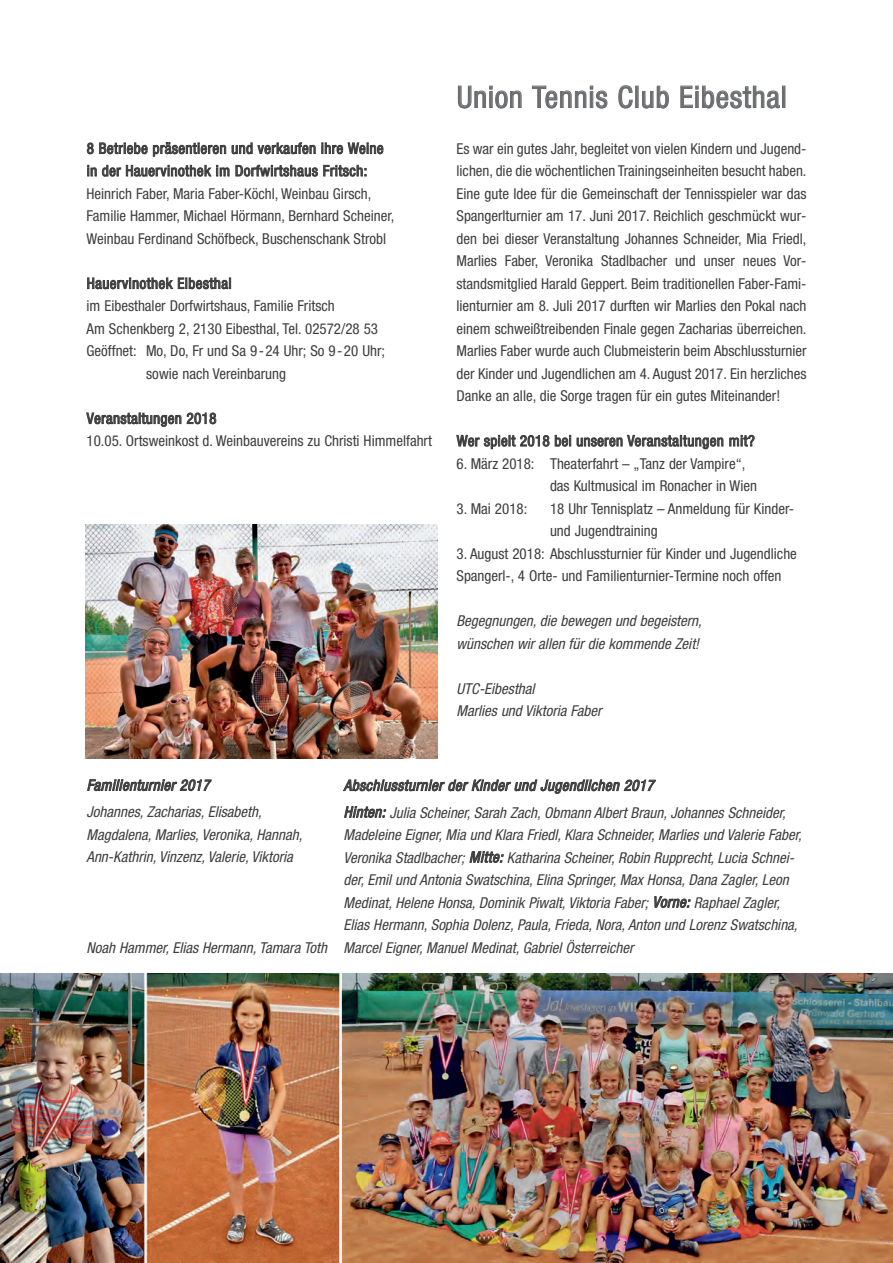
<style>
.page{position:relative;width:893px;height:1263px;background:#fff}
.page>*{position:absolute;margin:0;border:0;box-sizing:border-box;transform-origin:0 0}
.t1{font:condensed 30px "Helvetica Neue";letter-spacing:.03em;color:#6c6d70}
.t2{font:condensed 15px/22.5px "Helvetica Neue";color:#3e3e3f}
.t3{font:italic condensed 15px/22.5px "Helvetica Neue";color:#3e3e3f}
.t4{font:condensed 15px "Helvetica Neue";letter-spacing:.025em;color:#3e3e3f}
.t5{font:condensed 15px "Helvetica Neue";letter-spacing:.03em;color:#3e3e3f}
</style>
<div class="page">
<img style="left:0;top:974px;width:893px;height:289px">
<img style="left:85px;top:525px;width:353px;height:234px">
<p class="t2" style="left:87px;top:138px;width:309px">8 Betriebe präsentieren und verkaufen ihre Weine in der Hauervinothek im Dorfwirtshaus Fritsch:<br>Heinrich Faber, Maria Faber-Köchl, Weinbau Girsch, Familie Hammer, Michael Hörmann, Bernhard Scheiner, Weinbau Ferdinand Schöfbeck, Buschenschank Strobl</p>
<p class="t5" style="left:87px;top:278px;width:146px">Hauervinothek Eibesthal</p>
<p class="t2" style="left:87px;top:296px;width:250px">im Eibesthaler Dorfwirtshaus, Familie Fritsch</p>
<p class="t2" style="left:87px;top:318px;width:293px">Am Schenkberg 2, 2130 Eibesthal, Tel. 02572/28 53</p>
<p class="t2" style="left:87px;top:341px;width:300px">Geöffnet: Mo, Do, Fr und Sa 9-24 Uhr; So 9-20 Uhr;</p>
<p class="t2" style="left:146px;top:363px;width:141px">sowie nach Vereinbarung</p>
<p class="t2" style="left:87px;top:408px;width:347px">Veranstaltungen 2018<br>10.05. Ortsweinkost d. Weinbauvereins zu Christi Himmelfahrt</p>
<p class="t1" style="left:457px;top:86px;width:331px">Union Tennis Club Eibesthal</p>
<p class="t2" style="left:456px;top:138px;width:352px;text-align:justify">Es war ein gutes Jahr, begleitet von vielen Kindern und Jugend&shy;lichen, die die wöchentlichen Trainingseinheiten besucht haben.<br>Eine gute Idee für die Gemeinschaft der Tennisspieler war das Spangerlturnier am 17. Juni 2017. Reichlich geschmückt wur&shy;den bei dieser Veranstaltung Johannes Schneider, Mia Friedl, Marlies Faber, Veronika Stadlbacher und unser neues Vor&shy;standsmitglied Harald Geppert. Beim traditionellen Faber-Fami&shy;lienturnier am 8. Juli 2017 durften wir Marlies den Pokal nach einem schweißtreibenden Finale gegen Zacharias überreichen.<br>Marlies Faber wurde auch Clubmeisterin beim Abschlussturnier der Kinder und Jugendlichen am 4. August 2017. Ein herzliches Danke an alle, die Sorge tragen für ein gutes Miteinander!</p>
<p class="t4" style="left:457px;top:435px;width:299px">Wer spielt 2018 bei unseren Veranstaltungen mit?</p>
<p class="t2" style="left:550px;top:453px;width:208px;text-indent:-94px">6. März 2018: Theaterfahrt – „Tanz der Vampire“, das Kultmusical im Ronacher in Wien</p>
<p class="t2" style="left:456px;top:498px;width:72px">3. Mai 2018:</p>
<p class="t2" style="left:550px;top:498px;width:246px">18 Uhr Tennisplatz – Anmeldung für Kinder&shy;und Jugendtraining</p>
<p class="t2" style="left:456px;top:543px;width:342px">3. August 2018: Abschlussturnier für Kinder und Jugendliche<br>Spangerl-, 4 Orte- und Familienturnier-Termine noch offen</p>
<p class="t3" style="left:456px;top:611px;width:250px">Begegnungen, die bewegen und begeistern, wünschen wir allen für die kommende Zeit!</p>
<p class="t3" style="left:456px;top:678px;width:149px">UTC-Eibesthal<br>Marlies und Viktoria Faber</p>
<p class="t3" style="left:87px;top:773px;width:179px;line-height:27px">Familienturnier 2017<br>Johannes, Zacharias, Elisabeth,</p>
<p class="t3" style="left:87px;top:825px;width:220px">Magdalena, Marlies, Veronika, Hannah,<br>Ann-Kathrin, Vinzenz, Valerie, Viktoria</p>
<p class="t3" style="left:344px;top:773px;width:446px;line-height:27px">Abschlussturnier der Kinder und Jugendlichen 2017<br>Hinten: Julia Scheiner, Sarah Zach, Obmann Albert Braun, Johannes Schneider,</p>
<p class="t3" style="left:343px;top:825px;width:462px">Madeleine Eigner, Mia und Klara Friedl, Klara Schneider, Marlies und Valerie Faber,</p>
<p class="t3" style="left:343px;top:847px;width:455px">Veronika Stadlbacher; Mitte: Katharina Scheiner, Robin Rupprecht, Lucia Schnei-</p>
<p class="t3" style="left:343px;top:870px;width:449px">der, Emil und Antonia Swatschina, Elina Springer, Max Honsa, Dana Zagler, Leon</p>
<p class="t3" style="left:343px;top:892px;width:441px">Medinat, Helene Honsa, Dominik Piwalt, Viktoria Faber; Vorne: Raphael Zagler,</p>
<p class="t3" style="left:343px;top:915px;width:458px">Elias Hermann, Sophia Dolenz, Paula, Frieda, Nora, Anton und Lorenz Swatschina,</p>
<p class="t3" style="left:87px;top:937px;width:551px">Noah Hammer, Elias Hermann, Tamara Toth Marcel Eigner, Manuel Medinat, Gabriel Österreicher</p>
</div>
